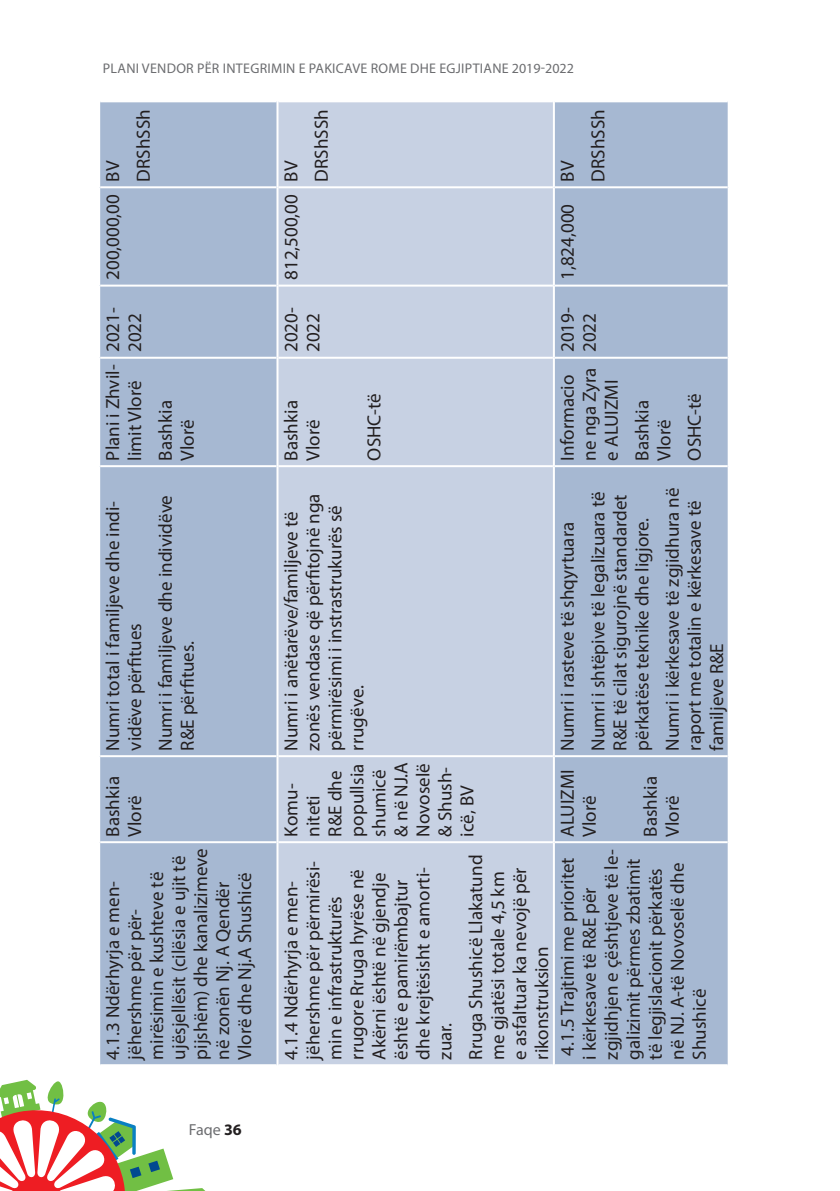
<style>
.page{position:relative;width:840px;height:1191px;background:#fff}
.page>*{position:absolute;margin:0;border:0;box-sizing:border-box;transform-origin:0 0}
.t1{font:19px/22px "Myriad Pro";color:#231f20}
.t2{font:16px "Myriad Pro";color:#6c6d70}
.t3{font:14px "Myriad Pro";letter-spacing:.02em;color:#6c6d70}
.s1{font-weight:700;color:#231f20}
</style>
<div class="page">
<svg style="left:0;top:1079px;width:206px;height:112px"></svg>
<div style="left:100px;top:102px;width:627px;height:962px;background:#a6b8d2"></div>
<div style="left:278px;top:102px;width:274px;height:962px;background:#c7d1e3"></div>
<hr style="left:100px;top:841px;width:176px;height:2px;background:#fff">
<hr style="left:100px;top:755px;width:176px;height:2px;background:#fff">
<hr style="left:100px;top:465px;width:176px;height:2px;background:#fff">
<hr style="left:100px;top:357px;width:176px;height:2px;background:#fff">
<hr style="left:100px;top:285px;width:176px;height:2px;background:#fff">
<hr style="left:100px;top:186px;width:176px;height:2px;background:#fff">
<hr style="left:276px;top:842px;width:2px;height:224px;background:#fff">
<hr style="left:276px;top:756px;width:2px;height:86px;background:#fff">
<hr style="left:278px;top:841px;width:274px;height:2px;background:#fff">
<hr style="left:276px;top:466px;width:2px;height:290px;background:#fff">
<hr style="left:278px;top:755px;width:274px;height:2px;background:#fff">
<hr style="left:276px;top:358px;width:2px;height:108px;background:#fff">
<hr style="left:278px;top:465px;width:274px;height:2px;background:#fff">
<hr style="left:276px;top:286px;width:2px;height:72px;background:#fff">
<hr style="left:278px;top:357px;width:274px;height:2px;background:#fff">
<hr style="left:276px;top:187px;width:2px;height:99px;background:#fff">
<hr style="left:278px;top:285px;width:274px;height:2px;background:#fff">
<hr style="left:276px;top:100px;width:2px;height:87px;background:#fff">
<hr style="left:278px;top:186px;width:274px;height:2px;background:#fff">
<hr style="left:552px;top:842px;width:2px;height:224px;background:#fff">
<hr style="left:552px;top:756px;width:2px;height:86px;background:#fff">
<hr style="left:554px;top:841px;width:173px;height:2px;background:#fff">
<hr style="left:552px;top:466px;width:2px;height:290px;background:#fff">
<hr style="left:554px;top:755px;width:173px;height:2px;background:#fff">
<hr style="left:552px;top:358px;width:2px;height:108px;background:#fff">
<hr style="left:554px;top:465px;width:173px;height:2px;background:#fff">
<hr style="left:552px;top:286px;width:2px;height:72px;background:#fff">
<hr style="left:554px;top:357px;width:173px;height:2px;background:#fff">
<hr style="left:552px;top:187px;width:2px;height:99px;background:#fff">
<hr style="left:554px;top:285px;width:173px;height:2px;background:#fff">
<hr style="left:552px;top:100px;width:2px;height:87px;background:#fff">
<hr style="left:554px;top:186px;width:173px;height:2px;background:#fff">
<p class="t3" style="left:103px;top:60px;width:472px">PLANI VENDOR PËR INTEGRIMIN E PAKICAVE ROME DHE EGJIPTIANE 2019-2022</p>
<p class="t1" style="left:101px;top:182px;width:23px;rotate:-90deg">BV</p>
<p class="t1" style="left:101px;top:280px;width:87px;rotate:-90deg">200,000,00</p>
<p class="t1" style="left:132px;top:182px;width:74px;rotate:-90deg">DRShSSh</p>
<p class="t1" style="left:279px;top:182px;width:23px;rotate:-90deg">BV</p>
<p class="t1" style="left:279px;top:280px;width:87px;rotate:-90deg">812,500,00</p>
<p class="t1" style="left:310px;top:182px;width:74px;rotate:-90deg">DRShSSh</p>
<p class="t1" style="left:556px;top:182px;width:23px;rotate:-90deg">BV</p>
<p class="t1" style="left:556px;top:280px;width:78px;rotate:-90deg">1,824,000</p>
<p class="t1" style="left:586px;top:182px;width:74px;rotate:-90deg">DRShSSh</p>
<p class="t1" style="left:101px;top:352px;width:46px;rotate:-90deg">2021-<br>2022</p>
<p class="t1" style="left:101px;top:460px;width:97px;rotate:-90deg">Plani i Zhvil&shy;limit Vlorë</p>
<p class="t1" style="left:154px;top:460px;width:62px;rotate:-90deg">Bashkia<br>Vlorë</p>
<p class="t1" style="left:101px;top:750px;width:251px;rotate:-90deg">Numri total i familjeve dhe indi&shy;vidëve përfitues</p>
<p class="t1" style="left:154px;top:750px;width:257px;rotate:-90deg">Numri i familjeve dhe individëve<br>R&amp;E përfitues.</p>
<p class="t1" style="left:101px;top:836px;width:62px;rotate:-90deg">Bashkia<br>Vlorë</p>
<p class="t1" style="left:101px;top:1059px;width:212px;rotate:-90deg">4.1.3 Ndërhyrja e men&shy;jëhershme për për&shy;mirësimin e kushteve të ujësjellësit (cilësia e ujit të pijshëm) dhe kanalizimeve në zonën Nj. A Qendër<br>Vlorë dhe Nj.A Shushicë</p>
<p class="t2" style="left:189px;top:1119px;width:54px">Faqe <span class="s1">36</span></p>
<p class="t1" style="left:279px;top:352px;width:46px;rotate:-90deg">2020-<br>2022</p>
<p class="t1" style="left:279px;top:460px;width:62px;rotate:-90deg">Bashkia<br>Vlorë</p>
<p class="t1" style="left:362px;top:460px;width:69px;rotate:-90deg">OSHC-të</p>
<p class="t1" style="left:279px;top:750px;width:258px;rotate:-90deg">Numri i anëtarëve/familjeve të zonës vendase që përfitojnë nga përmirësimi i instrastrukurës së rrugëve.</p>
<p class="t1" style="left:279px;top:836px;width:76px;rotate:-90deg">Komu&shy;niteti<br>R&amp;E dhe popullsia shumicë &amp; në NJ.A<br>Novoselë &amp; Shush&shy;icë, BV</p>
<p class="t1" style="left:279px;top:1059px;width:200px;rotate:-90deg">4.1.4 Ndërhyrja e men&shy;jëhershme për përmirësi&shy;min e infrastrukturës rrugore Rruga hyrëse në<br>Akërni është në gjendje është e pamirëmbajtur dhe krejtësisht e amorti&shy;zuar.</p>
<p class="t1" style="left:464px;top:1059px;width:206px;rotate:-90deg">Rruga Shushicë Llakatund me gjatësi totale 4,5 km<br>e asfaltuar ka nevojë për rikonstruksion</p>
<p class="t1" style="left:556px;top:352px;width:46px;rotate:-90deg">2019-<br>2022</p>
<p class="t1" style="left:556px;top:460px;width:95px;rotate:-90deg">Informacio ne nga Zyra e ALUIZMI</p>
<p class="t1" style="left:630px;top:460px;width:62px;rotate:-90deg">Bashkia<br>Vlorë</p>
<p class="t1" style="left:683px;top:460px;width:69px;rotate:-90deg">OSHC-të</p>
<p class="t1" style="left:556px;top:750px;width:230px;rotate:-90deg">Numri i rasteve të shqyrtuara</p>
<p class="t1" style="left:586px;top:750px;width:260px;rotate:-90deg">Numri i shtëpive të legalizuara të<br>R&amp;E të cilat sigurojnë standardet përkatëse teknike dhe ligjore.</p>
<p class="t1" style="left:661px;top:750px;width:264px;rotate:-90deg">Numri i kërkesave të zgjidhura në raport me totalin e kërkesave të familjeve R&amp;E</p>
<p class="t1" style="left:556px;top:836px;width:69px;rotate:-90deg">ALUIZMI<br>Vlorë</p>
<p class="t1" style="left:639px;top:836px;width:62px;rotate:-90deg">Bashkia<br>Vlorë</p>
<p class="t1" style="left:556px;top:1059px;width:212px;rotate:-90deg">4.1.5 Trajtimi me prioritet<br>i kërkesave të R&amp;E për zgjidhjen e çështjeve të le&shy;galizimit përmes zbatimit të legjislacionit përkatës në NJ. A-të Novoselë dhe<br>Shushicë</p>
</div>
